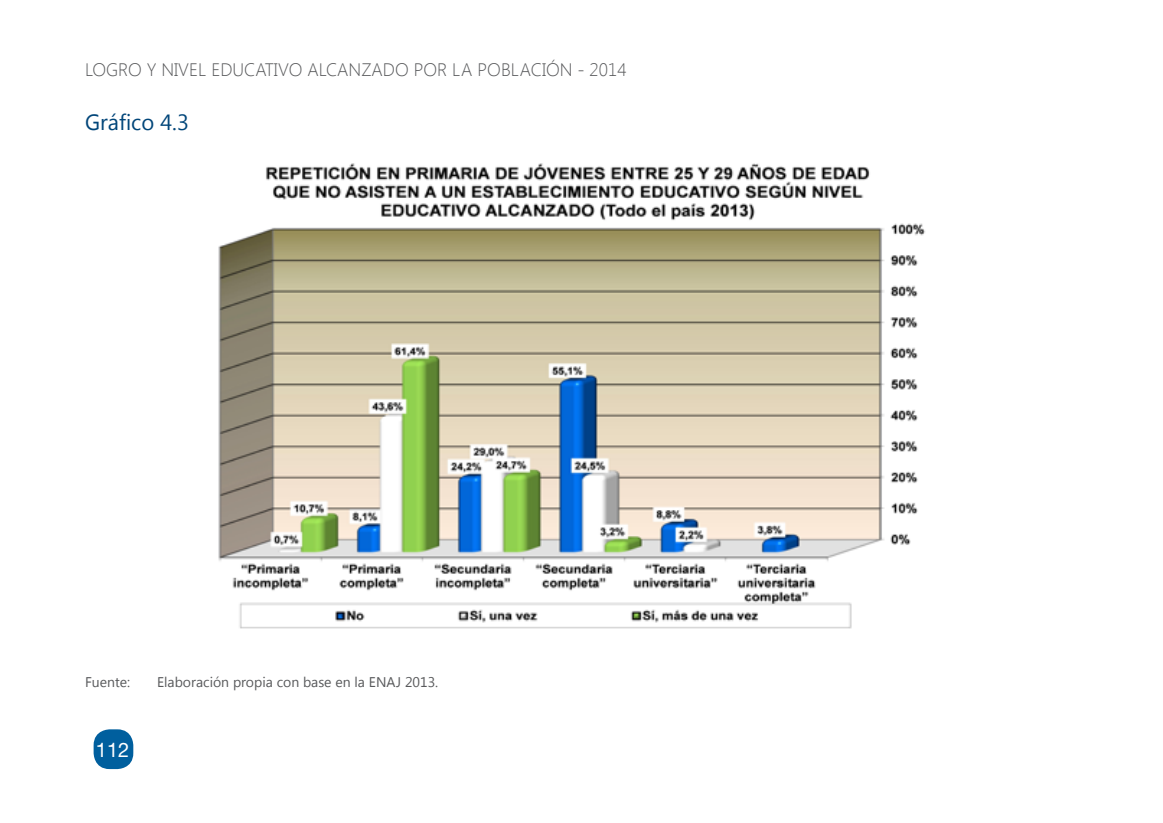
<style>
.page{position:relative;width:1163px;height:823px;background:#fff}
.page>*{position:absolute;margin:0;border:0;box-sizing:border-box;transform-origin:0 0}
.t1{font:22px "Segoe UI";color:#004579}
.t2{font:20px "Helvetica Neue";color:#fff}
.t3{font:300 18px "Segoe UI";color:#58595b}
.t4{font:14px "Segoe UI";color:#58595b}
</style>
<div class="page">
<div style="left:94px;top:729px;width:39px;height:39px;background:#005f9e;border-radius:16px"></div>
<img style="left:218px;top:163px;width:707px;height:466px">
<p class="t3" style="left:85px;top:57px;width:543px">LOGRO Y NIVEL EDUCATIVO ALCANZADO POR LA POBLACIÓN - 2014</p>
<p class="t1" style="left:85px;top:106px;width:105px">Gráfico 4.3</p>
<p class="t4" style="left:85px;top:672px;width:46px">Fuente:</p>
<p class="t4" style="left:157px;top:672px;width:282px">Elaboración propia con base en la ENAJ 2013.</p>
<p class="t2" style="left:96px;top:737px;width:35px">112</p>
</div>
